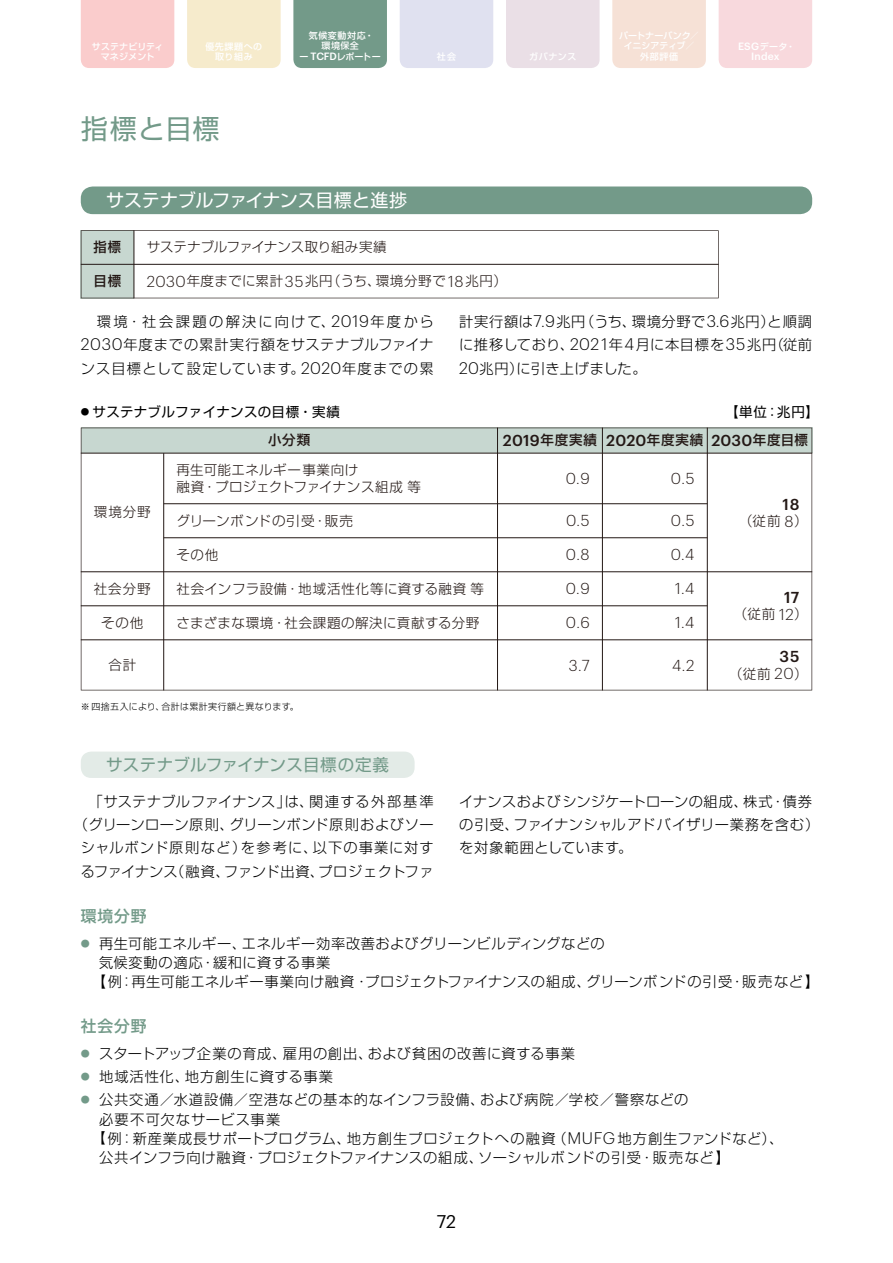
<style>
.page{position:relative;width:893px;height:1263px;background:#fff}
.page>*{position:absolute;margin:0;border:0;box-sizing:border-box;transform-origin:0 0}
.t1{font:27px "Shin Go Pro";letter-spacing:.03em;color:#739a89}
.t2{font:18px "Shin Go Pro";letter-spacing:-.01em;color:#fff}
.t3{font:18px "Graphik";color:#000}
.t4{font:16.5px "Shin Go Pro";letter-spacing:.015em;color:#739a89}
.t5{font:500 15.75px "Shin Go Pro";letter-spacing:.06em;color:#739a89}
.t6{font:300 15.45px "Graphik";color:#231815}
.t7{font:500 15.45px "Graphik";letter-spacing:.01em;color:#231815}
.t8{font:300 14.25px/23.4px "Shin Go Pro";letter-spacing:.04em;color:#000;text-align:justify}
.t9{font:300 14.25px/23.4px "Shin Go Pro";letter-spacing:.02em;color:#000}
.t10{font:300 14.25px "Shin Go Pro";letter-spacing:.01em;color:#000}
.t11{font:300 14.25px "Shin Go Pro";letter-spacing:.08em;color:#000}
.t12{font:300 13.5px/17px "Shin Go Pro";letter-spacing:.04em;color:#231815}
.t13{font:13.5px "Shin Go Pro";letter-spacing:.02em;color:#000}
.t14{font:300 13.5px "Shin Go Pro";letter-spacing:-.01em;color:#231815}
.t15{font:300 13.5px "Shin Go Pro";letter-spacing:.02em;color:#231815}
.t16{font:500 13.5px "Shin Go Pro";letter-spacing:.065em;color:#231815}
.t17{font:500 10.35px "Graphik";letter-spacing:.015em;color:#fff}
.t18{font:500 9px/10.6px "Shin Go Pro";letter-spacing:.04em;color:#fff;text-align:center}
.t19{font:500 9px/10.6px "Shin Go Pro";letter-spacing:.01em;color:#fff;text-align:center}
.t20{font:300 9px "Shin Go Pro";letter-spacing:.045em;color:#000}
.t21{font:500 9px/10.6px "Shin Go Pro";letter-spacing:.06em;color:#fff;text-align:center}
.t22{font:300 9px "Shin Go Pro";color:#739a89}
.s1{font-family:"Graphik";font-size:10.35px}
.s2{font-family:"Graphik";font-size:15.45px}
.s3{font-family:"Graphik";font-size:16.35px}
.s4{font-size:8.55px}
.s5{font-family:"Shin Go Pro";font-size:13.5px}
.s6{font-size:13.5px}
</style>
<div class="page">
<div style="left:293px;top:0;width:94px;height:68px;background:#739a89"></div>
<div style="left:400px;top:0;width:93px;height:68px;background:#e0e1f0"></div>
<div style="left:506px;top:0;width:94px;height:68px;background:#eadfe6"></div>
<div style="left:81px;top:0;width:93px;height:68px;background:#facccc"></div>
<div style="left:719px;top:0;width:93px;height:68px;background:#f8d9dd"></div>
<div style="left:187px;top:0;width:94px;height:68px;background:#f6ebcc"></div>
<div style="left:612px;top:0;width:94px;height:68px;background:#f6e1d6"></div>
<div style="left:81px;top:186px;width:731px;height:28px;background:#739a89;border-radius:12px"></div>
<svg style="left:81px;top:230px;width:638px;height:68px"></svg>
<hr style="left:81px;top:264px;width:638px;height:1px;background:#231815">
<hr style="left:134px;top:230px;width:1px;height:68px;background:#231815">
<svg style="left:81px;top:428px;width:731px;height:262px"></svg>
<hr style="left:163px;top:453px;width:1px;height:237px;background:#231815">
<hr style="left:497px;top:428px;width:1px;height:262px;background:#231815">
<hr style="left:602px;top:428px;width:1px;height:262px;background:#231815">
<hr style="left:707px;top:428px;width:1px;height:262px;background:#231815">
<hr style="left:81px;top:453px;width:731px;height:1px;background:#231815">
<hr style="left:164px;top:503px;width:543px;height:1px;background:#231815">
<hr style="left:164px;top:537px;width:543px;height:1px;background:#231815">
<hr style="left:81px;top:571px;width:731px;height:1px;background:#231815">
<hr style="left:81px;top:605px;width:626px;height:1px;background:#231815">
<hr style="left:81px;top:639px;width:731px;height:1px;background:#231815">
<div style="left:81px;top:751px;width:334px;height:27px;background:#e3ebe7;border-radius:11px"></div>
<p class="t21" style="left:205px;top:40px;width:58px">優先課題への取り組み</p>
<p class="t19" style="left:619px;top:29px;width:81px">パートナーバンク／イニシアティブ／外部評価</p>
<p class="t18" style="left:299px;top:29px;width:83px">気候変動対応・<br>環境保全<br>ー <span class="s1">TCFD</span>レポートー</p>
<p class="t19" style="left:92px;top:40px;width:73px">サステナビリティマネジメント</p>
<p class="t18" style="left:738px;top:40px;width:58px"><span class="s1">ESG</span>データ・</p>
<p class="t17" style="left:751px;top:49px;width:30px">Index</p>
<p class="t18" style="left:437px;top:51px;width:21px">社会</p>
<p class="t18" style="left:529px;top:51px;width:49px">ガバナンス</p>
<h1 class="t1" style="left:81px;top:106px;width:140px">指標と目標</h1>
<p class="t2" style="left:106px;top:185px;width:302px">サステナブルファイナンス目標と進捗</p>
<p class="t16" style="left:94px;top:236px;width:29px">指標</p>
<p class="t16" style="left:94px;top:270px;width:29px">目標</p>
<p class="t14" style="left:147px;top:236px;width:241px">サステナブルファイナンス取り組み実績</p>
<p class="t12" style="left:147px;top:271px;width:362px"><span class="s2">2030</span>年度までに累計<span class="s2">35</span>兆円（うち、環境分野で<span class="s2">18</span>兆円）</p>
<p class="t8" style="left:81px;top:308px;width:354px">　環境・社会課題の解決に向けて、<span class="s3">2019</span>年度から<span class="s3">2030</span>年度までの累計実行額をサステナブルファイナンス目標として設定しています。<span class="s3">2020</span>年度までの累</p>
<p class="t8" style="left:459px;top:308px;width:354px">計実行額は<span class="s3">7.9</span>兆円（うち、環境分野で<span class="s3">3.6</span>兆円）と順調に推移しており、<span class="s3">2021</span>年<span class="s3">4</span>月に本目標を<span class="s3">35</span>兆円（従前<span class="s3">20</span>兆円）に引き上げました。</p>
<p class="t13" style="left:81px;top:401px;width:261px"><span class="s4">●</span> サステナブルファイナンスの目標・実績</p>
<p class="t13" style="left:725px;top:401px;width:95px">【単位：兆円】</p>
<p class="t12" style="left:94px;top:502px;width:58px">環境分野</p>
<p class="t12" style="left:94px;top:578px;width:59px">社会分野</p>
<p class="t12" style="left:101px;top:612px;width:44px">その他</p>
<p class="t12" style="left:108px;top:655px;width:29px">合計</p>
<p class="t16" style="left:268px;top:429px;width:44px">小分類</p>
<p class="t7" style="left:503px;top:429px;width:307px">2019<span class="s5">年度実績</span> 2020<span class="s5">年度実績</span> 2030<span class="s5">年度目標</span></p>
<p class="t12" style="left:176px;top:460px;width:246px">再生可能エネルギー事業向け<br>融資・プロジェクトファイナンス組成等</p>
<p class="t15" style="left:176px;top:509px;width:178px">グリーンボンドの引受・販売</p>
<p class="t12" style="left:176px;top:544px;width:43px">その他</p>
<p class="t12" style="left:176px;top:578px;width:309px">社会インフラ設備・地域活性化等に資する融資等</p>
<p class="t12" style="left:176px;top:612px;width:304px">さまざまな環境・社会課題の解決に貢献する分野</p>
<p class="t6" style="left:566px;top:467px;width:25px">0.9</p>
<p class="t6" style="left:566px;top:509px;width:25px">0.5</p>
<p class="t6" style="left:566px;top:543px;width:25px">0.8</p>
<p class="t6" style="left:566px;top:577px;width:25px">0.9</p>
<p class="t6" style="left:566px;top:611px;width:25px">0.6</p>
<p class="t6" style="left:569px;top:654px;width:22px">3.7</p>
<p class="t6" style="left:671px;top:467px;width:25px">0.5</p>
<p class="t6" style="left:671px;top:509px;width:25px">0.5</p>
<p class="t6" style="left:671px;top:543px;width:25px">0.4</p>
<p class="t6" style="left:675px;top:577px;width:21px">1.4</p>
<p class="t6" style="left:675px;top:611px;width:21px">1.4</p>
<p class="t6" style="left:672px;top:654px;width:24px">4.2</p>
<p class="t7" style="left:783px;top:492px;width:18px">18</p>
<p class="t12" style="left:739px;top:511px;width:70px">（従前 <span class="s2">8</span>）</p>
<p class="t7" style="left:784px;top:586px;width:17px">17</p>
<p class="t12" style="left:734px;top:604px;width:75px">（従前 <span class="s2">12</span>）</p>
<p class="t7" style="left:780px;top:645px;width:21px">35</p>
<p class="t12" style="left:729px;top:663px;width:80px">（従前 <span class="s2">20</span>）</p>
<p class="t20" style="left:81px;top:699px;width:220px">※ 四捨五入により、合計は累計実行額と異なります。</p>
<p class="t4" style="left:106px;top:751px;width:284px">サステナブルファイナンス目標の定義</p>
<p class="t8" style="left:74px;top:788px;width:362px;text-align:center">　「サステナブルファイナンス」は、関連する外部基準（グリーンローン原則、グリーンボンド原則およびソーシャルボンド原則など）を参考に、以下の事業に対するファイナンス（融資、ファンド出資、プロジェクトファ</p>
<p class="t9" style="left:459px;top:788px;width:362px">イナンスおよびシンジケートローンの組成、株式・債券の引受、ファイナンシャルアドバイザリー業務を含む）を対象範囲としています。</p>
<p class="t5" style="left:81px;top:903px;width:67px">環境分野</p>
<p class="t8" style="left:99px;top:930px;width:507px">再生可能エネルギー、エネルギー効率改善およびグリーンビルディングなどの</p>
<p class="t8" style="left:99px;top:949px;width:233px">気候変動の適応・緩和に資する事業</p>
<p class="t9" style="left:92px;top:968px;width:729px">【例：再生可能エネルギー事業向け融資・プロジェクトファイナンスの組成、グリーンボンドの引受・販売など】</p>
<p class="t22" style="left:81px;top:936px;width:10px">●</p>
<p class="t5" style="left:81px;top:1013px;width:67px">社会分野</p>
<p class="t8" style="left:99px;top:1040px;width:591px;text-align:left">スタートアップ企業の育成、雇用の創出、および貧困の改善に資する事業<br>地域活性化、地方創生に資する事業<br>公共交通／水道設備／空港などの基本的なインフラ設備、および病院／学校／警察などの</p>
<p class="t11" style="left:99px;top:1107px;width:183px">必要不可欠なサービス事業</p>
<p class="t8" style="left:92px;top:1125px;width:693px"><span class="s6">【</span>例：新産業成長サポートプログラム、地方創生プロジェクトへの融資（<span class="s3">MUFG</span>地方創生ファンドなど）、</p>
<p class="t10" style="left:99px;top:1146px;width:632px">公共インフラ向け融資・プロジェクトファイナンスの組成、ソーシャルボンドの引受・販売など】</p>
<p class="t22" style="left:81px;top:1046px;width:10px">●</p>
<p class="t22" style="left:81px;top:1069px;width:10px">●</p>
<p class="t22" style="left:81px;top:1093px;width:10px">●</p>
<p class="t3" style="left:437px;top:1208px;width:21px">72</p>
</div>
